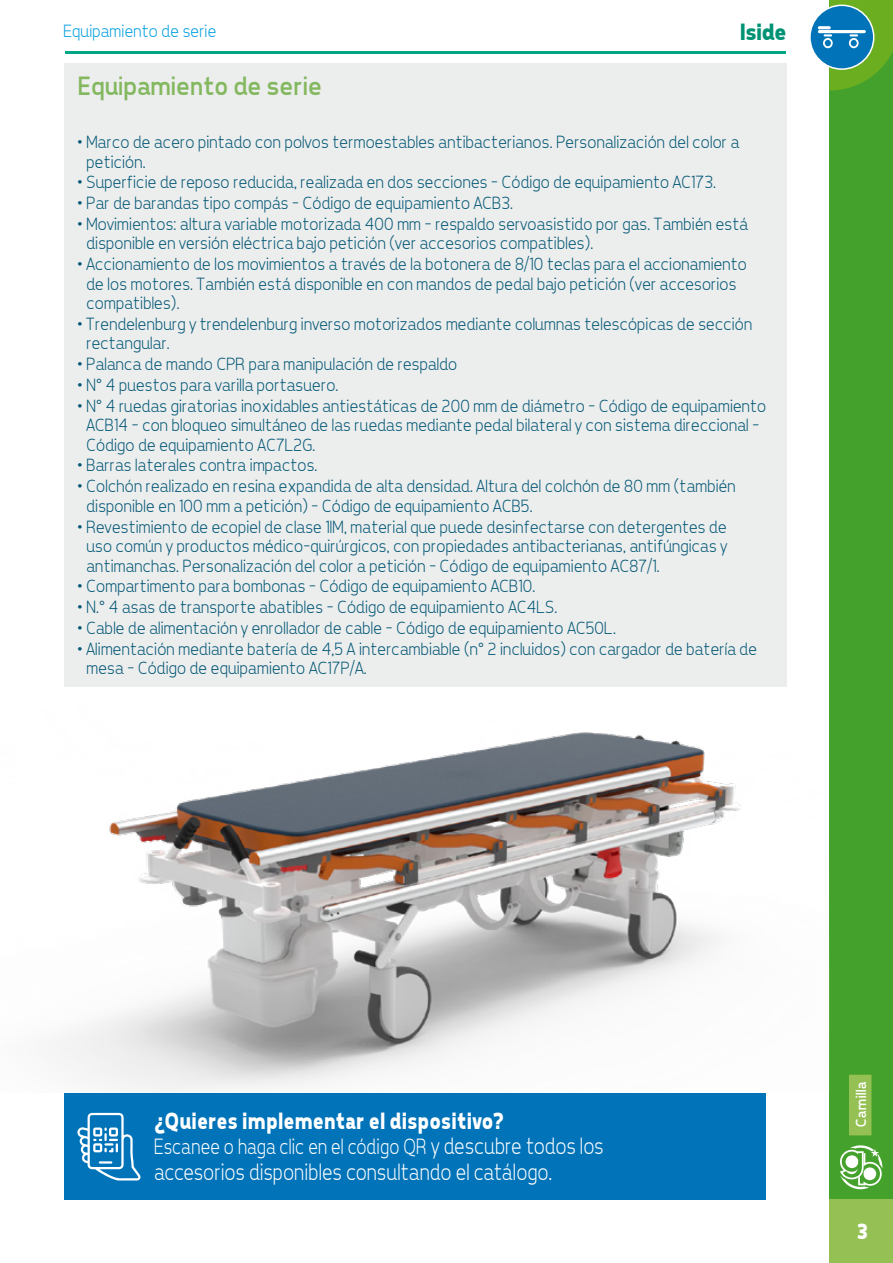
<style>
.page{position:relative;width:893px;height:1263px;background:#fff}
.page>*{position:absolute;margin:0;border:0;box-sizing:border-box;transform-origin:0 0}
.t1{font:27px "Tepeno Sans";color:#83b85f}
.t2{font:300 24px "Tepeno Sans";color:#fff;scale:.9 1}
.t3{font:700 24px "Tepeno Sans";letter-spacing:.01em;color:#fff;scale:.9 1}
.t4{font:700 24px "Tepeno Sans";letter-spacing:-.02em;color:#009274}
.t5{font:300 22.5px "Tepeno Sans";letter-spacing:.005em;color:#fff;scale:.88 1}
.t6{font:700 22.5px "Tepeno Sans";color:#fff}
.t7{font:300 18px/19.5px "Tepeno Sans";color:#005674}
.t8{font:300 18px "Tepeno Sans";color:#009ee0}
.t9{font:15px "Tepeno Sans";letter-spacing:.025em;color:#fff}
.s1{font-size:24px}
</style>
<div class="page">
<hr style="left:65px;top:51px;width:720px;height:2px;background:#00a785">
<div style="left:829px;top:0;width:64px;height:1263px;background:#44a12b"></div>
<div style="left:829px;top:1199px;width:64px;height:64px;background:#95c154"></div>
<svg style="left:840px;top:1145px;width:42px;height:44px"></svg>
<svg style="left:810px;top:5px;width:64px;height:64px"></svg>
<svg style="left:818px;top:0;width:75px;height:91px"></svg>
<div style="left:849px;top:1075px;width:22px;height:60px;background:#95c154"></div>
<div style="left:64px;top:64px;width:723px;height:623px;background:#eceded"></div>
<img style="left:57px;top:732px;width:684px;height:359px">
<div style="left:64px;top:1093px;width:701px;height:106px;background:#0073b9"></div>
<svg style="left:77px;top:1113px;width:64px;height:67px"></svg>
<p class="t8" style="left:63px;top:20px;width:154px">Equipamiento de serie</p>
<h2 class="t4" style="left:739px;top:18px;width:48px">Iside</h2>
<h1 class="t1" style="left:77px;top:70px;width:246px">Equipamiento de serie</h1>
<p class="t7" style="left:86px;top:132px;width:654px;text-indent:-9px">• Marco de acero pintado con polvos termoestables antibacterianos. Personalización del color a petición.</p>
<p class="t7" style="left:77px;top:172px;width:640px">• Superficie de reposo reducida, realizada en dos secciones - Código de equipamiento AC173.</p>
<p class="t7" style="left:77px;top:193px;width:437px">• Par de barandas tipo compás - Código de equipamiento ACB3.</p>
<p class="t7" style="left:86px;top:213px;width:663px;text-indent:-9px">• Movimientos: altura variable motorizada 400 mm - respaldo servoasistido por gas. También está disponible en versión eléctrica bajo petición (ver accesorios compatibles).</p>
<p class="t7" style="left:86px;top:254px;width:662px;text-indent:-9px">• Accionamiento de los movimientos a través de la botonera de 8/10 teclas para el accionamiento de los motores. También está disponible en con mandos de pedal bajo petición (ver accesorios compatibles).</p>
<p class="t7" style="left:86px;top:314px;width:667px;text-indent:-9px">• Trendelenburg y trendelenburg inverso motorizados mediante columnas telescópicas de sección rectangular.</p>
<p class="t7" style="left:77px;top:354px;width:381px">• Palanca de mando CPR para manipulación de respaldo</p>
<p class="t7" style="left:77px;top:375px;width:263px">• N° 4 puestos para varilla portasuero.</p>
<p class="t7" style="left:86px;top:395px;width:681px;text-indent:-9px">• N° 4 ruedas giratorias inoxidables antiestáticas de 200 mm de diámetro - Código de equipamiento<br>ACB14 - con bloqueo simultáneo de las ruedas mediante pedal bilateral y con sistema direccional -<br>Código de equipamiento AC7L2G.</p>
<p class="t7" style="left:77px;top:455px;width:242px">• Barras laterales contra impactos.</p>
<p class="t7" style="left:86px;top:476px;width:651px;text-indent:-9px">• Colchón realizado en resina expandida de alta densidad. Altura del colchón de 80 mm (también disponible en 100 mm a petición) - Código de equipamiento ACB5.</p>
<p class="t7" style="left:86px;top:516px;width:642px;text-align:justify;text-indent:-9px">• Revestimiento de ecopiel de clase 1IM, material que puede desinfectarse con detergentes de uso común y productos médico-quirúrgicos, con propiedades antibacterianas, antifúngicas y antimanchas. Personalización del color a petición - Código de equipamiento AC87/1.</p>
<p class="t7" style="left:77px;top:576px;width:459px">• Compartimento para bombonas - Código de equipamiento ACB10.</p>
<p class="t7" style="left:77px;top:597px;width:481px">• N.° 4 asas de transporte abatibles - Código de equipamiento AC4LS.</p>
<p class="t7" style="left:77px;top:617px;width:540px">• Cable de alimentación y enrollador de cable - Código de equipamiento AC50L.</p>
<p class="t7" style="left:86px;top:638px;width:672px;text-indent:-9px">• Alimentación mediante batería de 4,5 A intercambiable (n° 2 incluidos) con cargador de batería de mesa - Código de equipamiento AC17P/A.</p>
<h2 class="t3" style="left:153px;top:1106px;width:390px">¿Quieres implementar el dispositivo?</h2>
<p class="t5" style="left:153px;top:1133px;width:512px">Escanee o haga clic en el código QR <span class="s1">y descubre todos los</span></p>
<h2 class="t2" style="left:153px;top:1157px;width:444px">accesorios disponibles consultando el catálogo.</h2>
<p class="t9" style="left:852px;top:1128px;width:48px;rotate:-90deg">Camilla</p>
<p class="t6" style="left:855px;top:1218px;width:13px">3</p>
</div>
